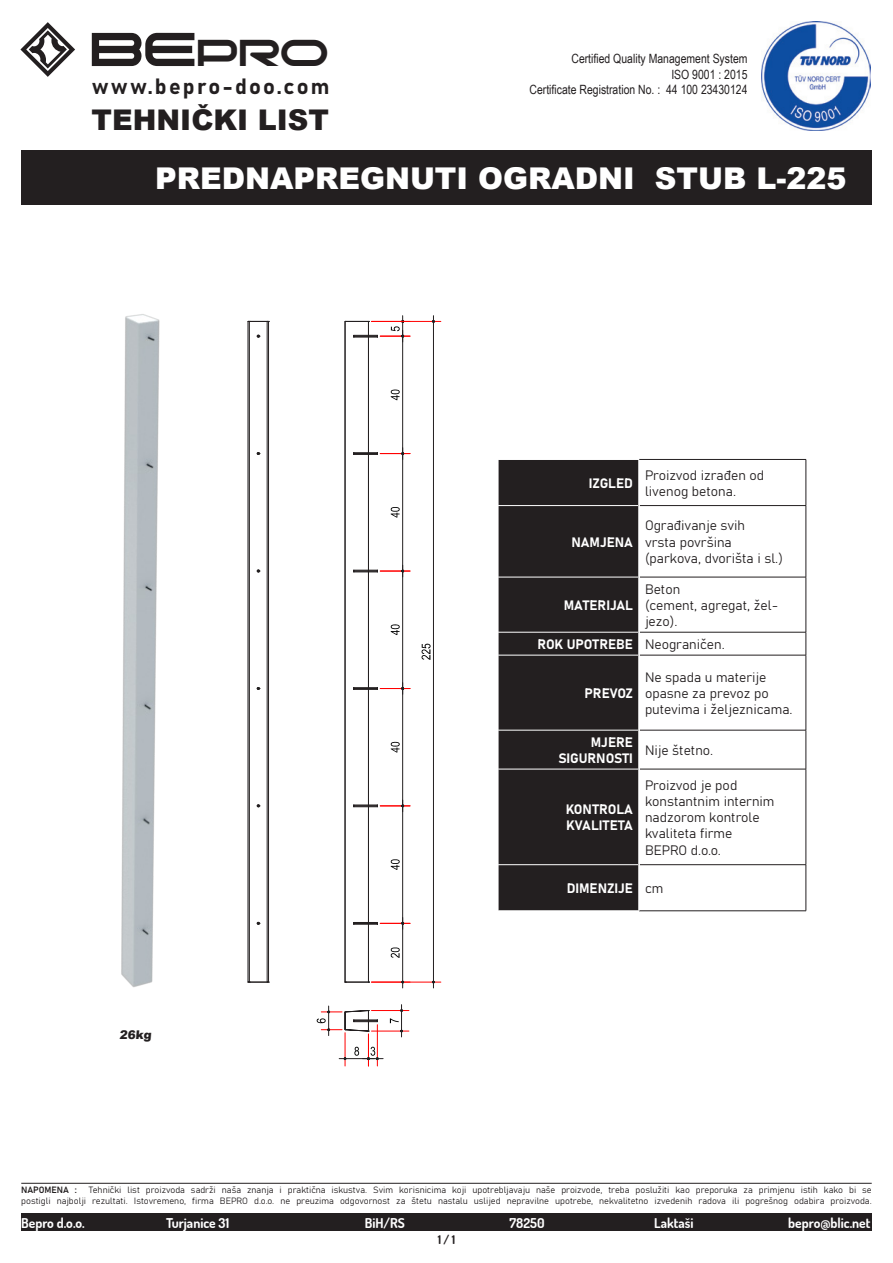
<style>
.page{position:relative;width:893px;height:1263px;background:#fff}
.page>*{position:absolute;margin:0;border:0;box-sizing:border-box;transform-origin:0 0}
.t1{font:47.85px "moonhouse";color:#231f20}
.t2{font:900 30px "Arial";color:#fff}
.t3{font:900 28.5px "Arial";color:#231f20}
.t4{font:21.9px "Bahnschrift";letter-spacing:.1em;color:#231f20}
.t5{font:13.5px/16.2px "Bahnschrift";color:#231f20}
.t6{font:13.5px/16.2px "Bahnschrift";color:#fff}
.t7{font:200 13.5px "Dosis";color:#fff}
.t8{font:12.75px/15.3px "Arial Narrow";color:#231f20;text-align:right}
.t9{font:900 12px "Arial";color:#231f20}
.t10{font:200 12px "Dosis";color:#231f20}
.t11{font:9px/10.8px "Bahnschrift";color:#231f20;text-align:right}
.s1{font-size:60.45px}
.s2{color:#231f20}
</style>
<div class="page">
<div style="left:21px;top:1214px;width:851px;height:17px;background:#231f20"></div>
<svg style="left:20px;top:22px;width:55px;height:55px"></svg>
<img style="left:761px;top:21px;width:110px;height:110px">
<hr style="left:21px;top:1183px;width:851px;height:1px;background:#231f20">
<div style="left:21px;top:150px;width:851px;height:54px;background:#231f20"></div>
<img style="left:121px;top:314px;width:39px;height:673px">
<svg style="left:247px;top:315px;width:195px;height:752px"></svg>
<div style="left:499px;top:460px;width:139px;height:450px;background:#231f20"></div>
<hr style="left:639px;top:459px;width:167px;height:1px;background:#231f20">
<hr style="left:806px;top:460px;width:1px;height:45px;background:#231f20">
<hr style="left:640px;top:505px;width:166px;height:1px;background:#231f20">
<hr style="left:806px;top:506px;width:1px;height:71px;background:#231f20">
<hr style="left:640px;top:577px;width:166px;height:1px;background:#231f20">
<hr style="left:806px;top:577px;width:1px;height:55px;background:#231f20">
<hr style="left:640px;top:632px;width:166px;height:1px;background:#231f20">
<svg style="left:806px;top:632px;width:1px;height:23px"></svg>
<hr style="left:640px;top:655px;width:166px;height:1px;background:#231f20">
<hr style="left:806px;top:655px;width:1px;height:75px;background:#231f20">
<hr style="left:640px;top:730px;width:166px;height:1px;background:#231f20">
<hr style="left:806px;top:730px;width:1px;height:39px;background:#231f20">
<hr style="left:640px;top:769px;width:166px;height:1px;background:#231f20">
<hr style="left:806px;top:769px;width:1px;height:95px;background:#231f20">
<hr style="left:640px;top:864px;width:166px;height:1px;background:#231f20">
<hr style="left:806px;top:865px;width:1px;height:46px;background:#231f20">
<hr style="left:639px;top:910px;width:167px;height:1px;background:#231f20">
<hr style="left:498px;top:505px;width:140px;height:1px;background:#fff">
<hr style="left:498px;top:577px;width:140px;height:1px;background:#fff">
<hr style="left:498px;top:632px;width:140px;height:1px;background:#fff">
<svg style="left:498px;top:632px;width:1px;height:23px"></svg>
<hr style="left:498px;top:655px;width:140px;height:1px;background:#fff">
<hr style="left:498px;top:730px;width:140px;height:1px;background:#fff">
<hr style="left:498px;top:769px;width:140px;height:1px;background:#fff">
<hr style="left:498px;top:864px;width:140px;height:1px;background:#fff">
<hr style="left:638px;top:865px;width:2px;height:46px;background:#fff">
<h1 class="t1" style="left:92px;top:32px;width:238px"><span class="s1">BE</span>PRO</h1>
<h3 class="t4" style="left:92px;top:69px;width:239px">www.bepro-doo.com</h3>
<h3 class="t3" style="left:92px;top:99px;width:239px">TEHNIČKI LIST</h3>
<h3 class="t8" style="left:530px;top:51px;width:219px">Certified Quality Management System<br>ISO 9001 : 2015<br>Certificate Registration No. : 44 100 23430124</h3>
<p class="t2" style="left:155px;top:157px;width:718px">PREDNAPREGNUTI OGRADNI STUB L-225 <span class="s2">_</span></p>
<p class="t6" style="left:589px;top:474px;width:46px">IZGLED</p>
<p class="t5" style="left:645px;top:466px;width:121px">Proizvod izrađen od livenog betona.</p>
<p class="t6" style="left:572px;top:533px;width:63px">NAMJENA</p>
<p class="t5" style="left:645px;top:517px;width:139px">Ograđivanje svih<br>vrsta površina (parkova, dvorišta i sl.)</p>
<p class="t6" style="left:564px;top:596px;width:71px">MATERIJAL</p>
<p class="t5" style="left:645px;top:580px;width:37px">Beton</p>
<p class="t5" style="left:645px;top:596px;width:135px">(cement, agregat, žel&shy;jezo).</p>
<p class="t6" style="left:537px;top:635px;width:97px">ROK UPOTREBE</p>
<p class="t5" style="left:645px;top:635px;width:81px">Neograničen.</p>
<p class="t6" style="left:585px;top:684px;width:50px">PREVOZ</p>
<p class="t5" style="left:645px;top:668px;width:125px">Ne spada u materije opasne za prevoz po</p>
<p class="t5" style="left:645px;top:700px;width:149px">putevima i željeznicama.</p>
<p class="t6" style="left:591px;top:733px;width:44px">MJERE</p>
<p class="t6" style="left:558px;top:749px;width:76px">SIGURNOSTI</p>
<p class="t6" style="left:566px;top:800px;width:69px">KONTROLA<br>KVALITETA</p>
<p class="t5" style="left:645px;top:741px;width:70px">Nije štetno.</p>
<p class="t5" style="left:645px;top:776px;width:94px">Proizvod je pod</p>
<p class="t5" style="left:645px;top:792px;width:131px">konstantnim internim</p>
<p class="t5" style="left:645px;top:808px;width:116px">nadzorom kontrole</p>
<p class="t5" style="left:645px;top:825px;width:89px">kvaliteta firme</p>
<p class="t5" style="left:645px;top:841px;width:78px">BEPRO d.o.o.</p>
<p class="t9" style="left:120px;top:1026px;width:35px">26kg</p>
<p class="t6" style="left:567px;top:879px;width:68px">DIMENZIJE</p>
<p class="t5" style="left:645px;top:879px;width:20px">cm</p>
<p class="t11" style="left:21px;top:1184px;width:852px">Tehnički list proizvoda sadrži naša znanja i praktična iskustva. Svim korisnicima koji upotrebljavaju naše proizvode, treba poslužiti kao preporuka za primjenu istih kako bi se<br>postigli najbolji rezultati. Istovremeno, firma BEPRO d.o.o. ne preuzima odgovornost za štetu nastalu uslijed nepravilne upotrebe, nekvalitetno izvedenih radova ili pogrešnog odabira proizvoda.</p>
<p class="t11" style="left:21px;top:1184px;width:57px">NAPOMENA :</p>
<h3 class="t7" style="left:21px;top:1213px;width:65px">Bepro d.o.o.</h3>
<h3 class="t7" style="left:166px;top:1213px;width:65px">Turjanice 31</h3>
<h3 class="t7" style="left:365px;top:1213px;width:42px">BiH/RS</h3>
<h3 class="t7" style="left:509px;top:1213px;width:37px">78250</h3>
<h3 class="t7" style="left:654px;top:1213px;width:41px">Laktaši</h3>
<h3 class="t7" style="left:788px;top:1213px;width:84px">bepro@blic.net</h3>
<h3 class="t10" style="left:438px;top:1231px;width:19px">1 / 1</h3>
</div>
